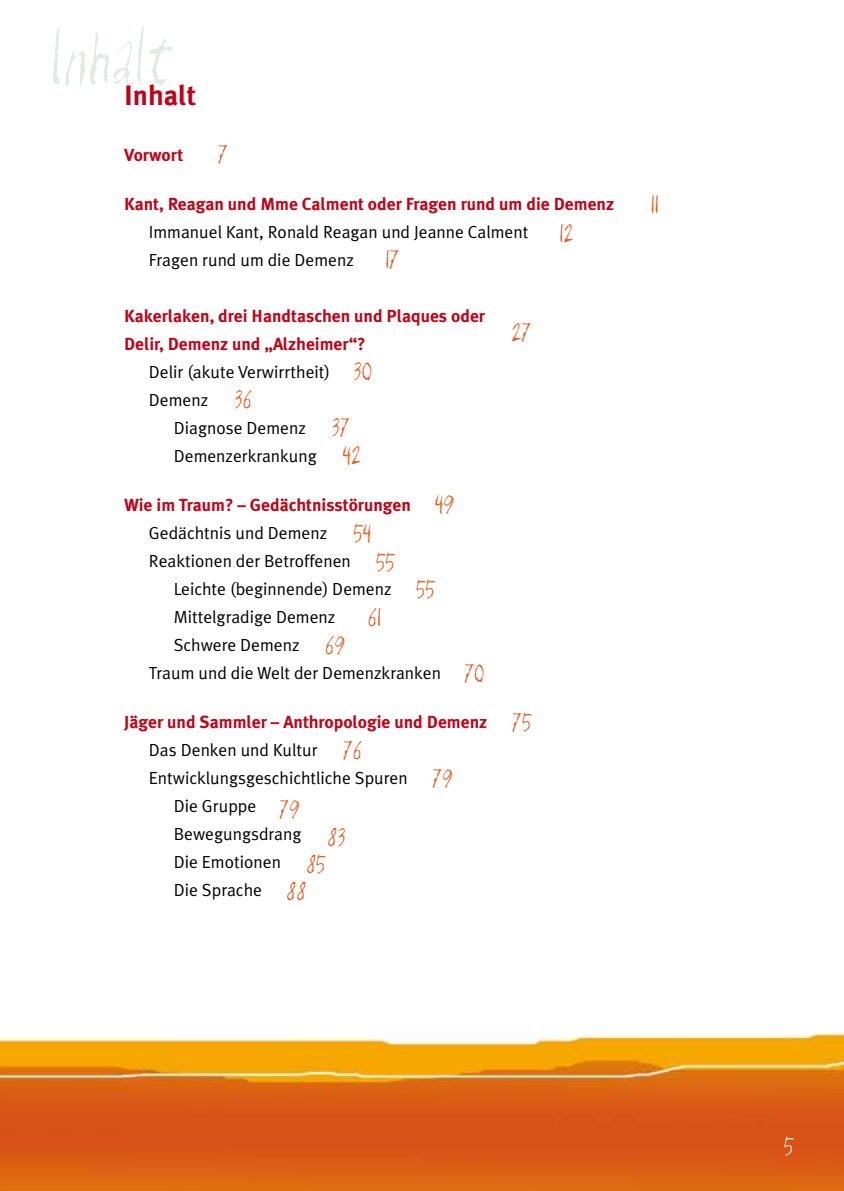
<style>
.page{position:relative;width:844px;height:1191px;background:#fff}
.page>*{position:absolute;margin:0;border:0;box-sizing:border-box;transform-origin:0 0}
.t1{font:87.5px "Razor Keen";color:#e1eae4}
.t2{font:28px/28px "Razor Keen";color:#e75112;text-align:center}
.t3{font:700 28px "Meta Plus";color:#c00418}
.t4{font:17.5px/28px "Meta Plus Normal";color:#000}
.t5{font:700 17.5px/28px "Meta Plus";color:#c00418}
</style>
<div class="page">
<img style="left:0;top:1033px;width:843px;height:158px">
<svg style="left:784px;top:1136px;width:9px;height:20px"></svg>
<h1 class="t1" style="left:50px;top:12px;width:126px">Inhalt</h1>
<h2 class="t3" style="left:124px;top:79px;width:73px">Inhalt</h2>
<h2 class="t2" style="left:218px;top:141px;width:11px">7</h2>
<p class="t5" style="left:124px;top:140px;width:61px">Vorwort</p>
<p class="t5" style="left:124px;top:189px;width:491px">Kant, Reagan und Mme Calment oder Fragen rund um die Demenz</p>
<p class="t4" style="left:149px;top:217px;width:381px">Immanuel Kant, Ronald Reagan und Jeanne Calment<br>Fragen rund um die Demenz</p>
<p class="t5" style="left:124px;top:301px;width:362px">Kakerlaken, drei Handtaschen und Plaques oder<br>Delir, Demenz und „Alzheimer“?</p>
<p class="t4" style="left:149px;top:357px;width:183px">Delir (akute Verwirrtheit)<br>Demenz</p>
<p class="t4" style="left:174px;top:413px;width:144px">Diagnose Demenz<br>Demenzerkrankung</p>
<p class="t5" style="left:124px;top:490px;width:288px">Wie im Traum? – Gedächtnisstörungen</p>
<p class="t4" style="left:149px;top:518px;width:180px">Gedächtnis und Demenz</p>
<p class="t4" style="left:149px;top:546px;width:203px">Reaktionen der Betroffenen</p>
<p class="t4" style="left:174px;top:574px;width:219px">Leichte (beginnende) Demenz</p>
<p class="t4" style="left:174px;top:602px;width:163px">Mittelgradige Demenz</p>
<p class="t4" style="left:174px;top:630px;width:127px">Schwere Demenz</p>
<p class="t4" style="left:149px;top:658px;width:293px">Traum und die Welt der Demenzkranken</p>
<p class="t5" style="left:124px;top:707px;width:364px">Jäger und Sammler – Anthropologie und Demenz</p>
<p class="t4" style="left:149px;top:735px;width:170px">Das Denken und Kultur</p>
<p class="t4" style="left:149px;top:763px;width:260px">Entwicklungsgeschichtliche Spuren</p>
<p class="t4" style="left:174px;top:791px;width:84px">Die Gruppe</p>
<p class="t4" style="left:174px;top:819px;width:129px">Bewegungsdrang</p>
<p class="t4" style="left:174px;top:847px;width:109px">Die Emotionen</p>
<p class="t4" style="left:174px;top:875px;width:90px">Die Sprache</p>
<h2 class="t2" style="left:559px;top:220px;width:15px">12</h2>
<h2 class="t2" style="left:385px;top:246px;width:15px">17</h2>
<h2 class="t2" style="left:511px;top:319px;width:21px">27</h2>
<h2 class="t2" style="left:353px;top:358px;width:21px">30</h2>
<h2 class="t2" style="left:234px;top:386px;width:20px">36</h2>
<h2 class="t2" style="left:331px;top:414px;width:31px">37<br>42</h2>
<h2 class="t2" style="left:434px;top:491px;width:21px">49</h2>
<h2 class="t2" style="left:353px;top:519px;width:20px">54</h2>
<h2 class="t2" style="left:376px;top:549px;width:11px">55</h2>
<h2 class="t2" style="left:416px;top:576px;width:11px">55</h2>
<h2 class="t2" style="left:368px;top:604px;width:15px">61</h2>
<h2 class="t2" style="left:325px;top:631px;width:22px">69</h2>
<h2 class="t2" style="left:464px;top:660px;width:22px">70</h2>
<h2 class="t2" style="left:512px;top:709px;width:20px">75</h2>
<h2 class="t2" style="left:343px;top:737px;width:20px">76</h2>
<h2 class="t2" style="left:432px;top:764px;width:22px">79</h2>
<h2 class="t2" style="left:279px;top:795px;width:22px">79</h2>
<h2 class="t2" style="left:327px;top:823px;width:20px">83</h2>
<h2 class="t2" style="left:286px;top:850px;width:41px;text-align:left;text-indent:20px">85<br>88</h2>
<h2 class="t2" style="left:650px;top:191px;width:10px">11</h2>
</div>
